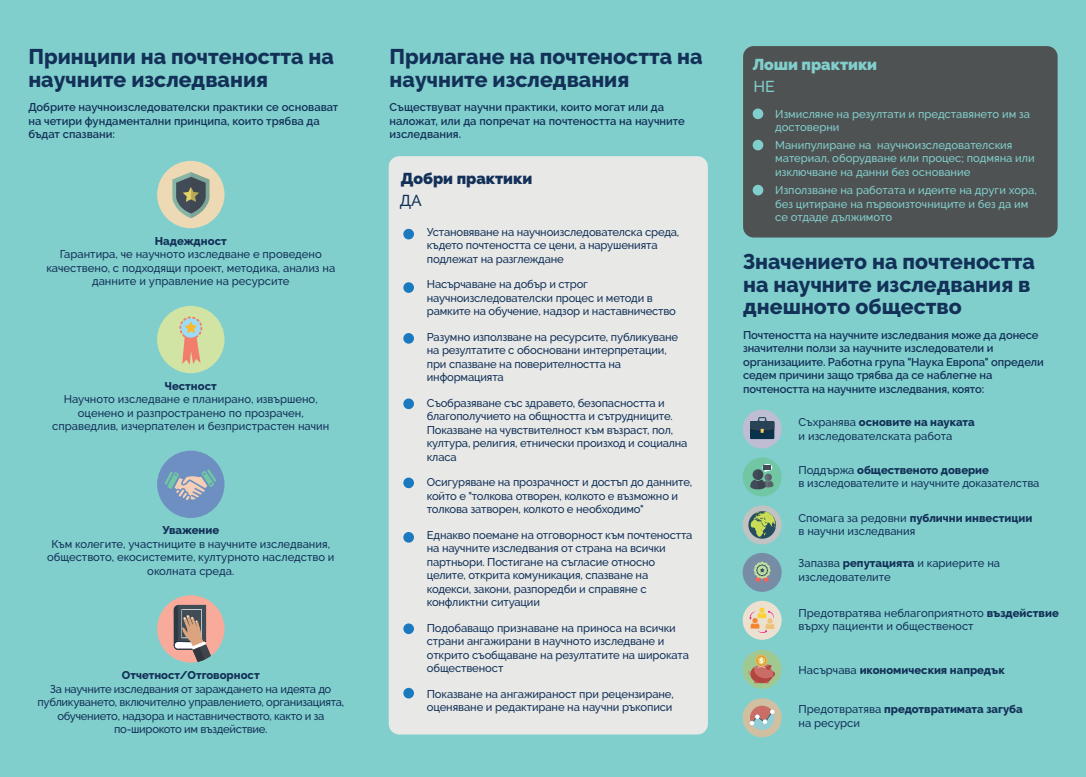
<style>
.page{position:relative;width:1086px;height:777px;background:#fff}
.page>*{position:absolute;margin:0;border:0;box-sizing:border-box;transform-origin:0 0}
.t1{font:800 21.25px/22.5px "Raleway";color:#133158}
.t2{font:900 15.75px "Raleway";color:#133158}
.t3{font:900 15.75px "Raleway";color:#81cfcd}
.t4{font:500 15.75px "Raleway";color:#81cfcd}
.t5{font:500 15.75px "Raleway";color:#133158}
.t6{font:500 11.25px/13.5px "Raleway";letter-spacing:-.015em;color:#133158}
.t7{font:600 11.25px/13.5px "Raleway";letter-spacing:-.01em;color:#133158}
.t8{font:500 11.25px/13.5px "Raleway";color:#81cfcd}
.t9{font:800 11.25px "Raleway";color:#133158}
.s1{font-weight:800}
.s2{font-weight:500}
</style>
<div class="page">
<div style="left:0;top:0;width:1085px;height:777px;background:#81cfcd"></div>
<div style="left:388px;top:156px;width:319px;height:578px;background:#e8e9e7;border-radius:11px"></div>
<div style="left:157px;top:595px;width:67px;height:67px;background:#f8ab9b;border-radius:50%"></div>
<div style="left:157px;top:451px;width:67px;height:67px;background:#6d8fc1;border-radius:50%"></div>
<svg style="left:164px;top:469px;width:52px;height:31px"></svg>
<div style="left:157px;top:306px;width:67px;height:67px;background:#d1e4a3;border-radius:50%"></div>
<svg style="left:179px;top:316px;width:23px;height:49px"></svg>
<svg style="left:173px;top:605px;width:38px;height:57px"></svg>
<div style="left:742px;top:46px;width:315px;height:191px;background:#4f5252;border-radius:11px"></div>
<div style="left:752px;top:108px;width:11px;height:11px;background:#81cfcd;border-radius:50%"></div>
<div style="left:752px;top:140px;width:11px;height:10px;background:#81cfcd;border-radius:50%"></div>
<div style="left:752px;top:185px;width:11px;height:10px;background:#81cfcd;border-radius:50%"></div>
<div style="left:742px;top:409px;width:39px;height:39px;background:#bebdd3;border-radius:50%"></div>
<svg style="left:750px;top:417px;width:24px;height:22px"></svg>
<div style="left:742px;top:457px;width:39px;height:39px;background:#71c7a4;border-radius:50%"></div>
<svg style="left:750px;top:464px;width:23px;height:25px"></svg>
<div style="left:742px;top:553px;width:39px;height:39px;background:#778ca5;border-radius:50%"></div>
<svg style="left:753px;top:561px;width:17px;height:22px"></svg>
<div style="left:742px;top:505px;width:39px;height:39px;background:#c1c2c1;border-radius:50%"></div>
<svg style="left:746px;top:509px;width:31px;height:32px"></svg>
<div style="left:742px;top:698px;width:39px;height:39px;background:#d0c0a1;border-radius:50%"></div>
<svg style="left:749px;top:705px;width:25px;height:25px"></svg>
<div style="left:742px;top:650px;width:39px;height:39px;background:#a0c991;border-radius:50%"></div>
<svg style="left:747px;top:655px;width:27px;height:28px"></svg>
<div style="left:742px;top:601px;width:39px;height:39px;background:#ece1d1;border-radius:50%"></div>
<svg style="left:749px;top:607px;width:25px;height:26px"></svg>
<div style="left:403px;top:398px;width:11px;height:11px;background:#1b79bf;border-radius:50%"></div>
<div style="left:403px;top:477px;width:11px;height:11px;background:#1b79bf;border-radius:50%"></div>
<div style="left:403px;top:532px;width:11px;height:10px;background:#1b79bf;border-radius:50%"></div>
<div style="left:403px;top:623px;width:11px;height:11px;background:#1b79bf;border-radius:50%"></div>
<div style="left:403px;top:688px;width:11px;height:10px;background:#1b79bf;border-radius:50%"></div>
<div style="left:403px;top:333px;width:11px;height:11px;background:#1b79bf;border-radius:50%"></div>
<div style="left:403px;top:282px;width:11px;height:11px;background:#1b79bf;border-radius:50%"></div>
<div style="left:403px;top:229px;width:11px;height:10px;background:#1b79bf;border-radius:50%"></div>
<div style="left:157px;top:161px;width:67px;height:67px;background:#edd9b3;border-radius:50%"></div>
<svg style="left:172px;top:172px;width:37px;height:46px"></svg>
<h1 class="t1" style="left:28px;top:46px;width:307px">Принципи на почтеността на научните изследвания</h1>
<p class="t7" style="left:28px;top:100px;width:311px">Добрите научноизследователски практики се основават на четири фундаментални принципа, които трябва да бъдат спазвани:</p>
<p class="t9" style="left:155px;top:234px;width:73px">Надеждност</p>
<p class="t6" style="left:46px;top:247px;width:290px;text-align:center">Гарантира, че научното изследване е проведено качествено, с подходящи проект, методика, анализ на данните и управление на ресурсите</p>
<p class="t9" style="left:165px;top:379px;width:53px">Честност</p>
<p class="t6" style="left:52px;top:392px;width:279px;text-align:center">Научното изследване е планирано, извършено, оценено и разпространено по прозрачен, справедлив, изчерпателен и безпристрастен начин</p>
<p class="t9" style="left:162px;top:524px;width:58px">Уважение</p>
<p class="t6" style="left:47px;top:537px;width:289px;text-align:center">Към колегите, участниците в научните изследвания, обществото, екосистемите, културното наследство и околната среда.</p>
<p class="t9" style="left:122px;top:669px;width:139px">Отчетност/Отговорност</p>
<p class="t6" style="left:37px;top:682px;width:308px;text-align:center">За научните изследвания от зараждането на идеята до публикуването, включително управлението, организацията, обучението, надзора и наставничеството, както и за по-широкото им въздействие.</p>
<h1 class="t1" style="left:389px;top:46px;width:314px">Прилагане на почтеността на научните изследвания</h1>
<p class="t7" style="left:389px;top:100px;width:297px">Съществуват научни практики, които могат или да наложат, или да попречат на почтеността на научните изследвания.</p>
<h2 class="t2" style="left:401px;top:169px;width:133px">Добри практики</h2>
<h2 class="t5" style="left:400px;top:191px;width:23px">ДА</h2>
<p class="t6" style="left:426px;top:225px;width:254px">Установяване на научноизследователска среда, където почтеността се цени, а нарушенията подлежат на разглеждане</p>
<p class="t6" style="left:426px;top:278px;width:250px">Насърчаване на добър и строг научноизследователски процес и методи в рамките на обучение, надзор и наставничество</p>
<p class="t6" style="left:426px;top:330px;width:253px">Разумно използване на ресурсите, публикуване на резултатите с обосновани интерпретации, при спазване на поверителността на информацията</p>
<p class="t6" style="left:426px;top:396px;width:262px">Съобразяване със здравето, безопасността и благополучието на общността и сътрудниците.<br>Показване на чувствителност към възраст, пол, култура, религия, етнически произход и социална класа</p>
<p class="t6" style="left:426px;top:475px;width:267px">Осигуряване на прозрачност и достъп до данните, който е "толкова отворен, колкото е възможно и толкова затворен, колкото е необходимо"</p>
<p class="t6" style="left:426px;top:528px;width:267px">Еднакво поемане на отговорност към почтеността на научните изследвания от страна на всички партньори. Постигане на съгласие относно целите, открита комуникация, спазване на кодекси, закони, разпоредби и справяне с конфликтни ситуации</p>
<p class="t6" style="left:426px;top:621px;width:264px">Подобаващо признаване на приноса на всички страни ангажирани в научното изследване и открито съобщаване на резултатите на широката общественост</p>
<p class="t6" style="left:426px;top:687px;width:248px">Показване на ангажираност при рецензиране, оценяване и редактиране на научни ръкописи</p>
<h2 class="t3" style="left:752px;top:55px;width:126px">Лоши практики</h2>
<p class="t8" style="left:775px;top:107px;width:256px">Измисляне на резултати и представянето им за достоверни</p>
<p class="t8" style="left:775px;top:138px;width:261px">Манипулиране на научноизследователския материал, оборудване или процес; подмяна или изключване на данни без основание</p>
<p class="t8" style="left:775px;top:183px;width:263px">Използване на работата и идеите на други хора, без цитиране на първоизточниците и без да им се отдаде дължимото</p>
<h2 class="t4" style="left:753px;top:77px;width:23px">НЕ</h2>
<h1 class="t1" style="left:742px;top:251px;width:293px">Значението на почтеността на научните изследвания в днешното общество</h1>
<p class="t7" style="left:742px;top:328px;width:302px">Почтеността на научните изследвания може да донесе значителни ползи за научните изследователи и организациите. Работна група "Наука Европа" определи седем причини защо трябва да се наблегне на почтеността на научните изследвания, която:</p>
<p class="t6" style="left:798px;top:415px;width:177px">Съхранява <span class="s1">основите на науката </span>и изследователската работа</p>
<p class="t6" style="left:798px;top:463px;width:242px">Поддържа <span class="s1">общественото доверие<br></span>в изследователите и научните доказателства</p>
<p class="t6" style="left:798px;top:511px;width:235px">Спомага за редовни <span class="s1">публични инвестиции </span>в научни изследвания</p>
<p class="t6" style="left:798px;top:556px;width:203px">Запазва <span class="s1">репутацията</span> и кариерите на изследователите</p>
<p class="t6" style="left:798px;top:606px;width:261px">Предотвратява неблагоприятното <span class="s1">въздействие </span>върху пациенти и общественост</p>
<p class="t9" style="left:798px;top:663px;width:207px"><span class="s2">Насърчава</span> икономическия напредък</p>
<p class="t6" style="left:798px;top:702px;width:226px">Предотвратява <span class="s1">предотвратимата загуба </span>на ресурси</p>
</div>
